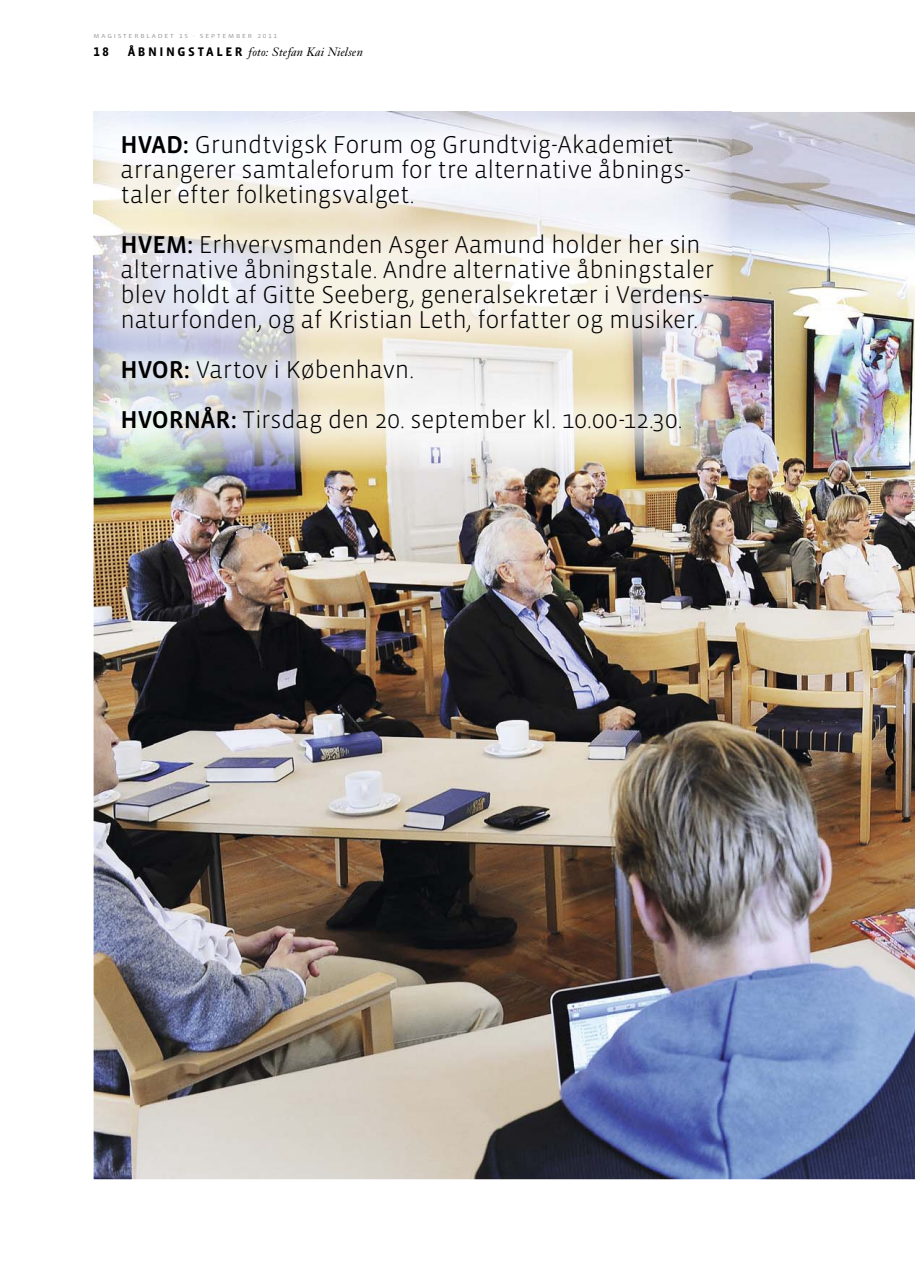
<style>
.page{position:relative;width:915px;height:1263px;background:#fff}
.page>*{position:absolute;margin:0;border:0;box-sizing:border-box;transform-origin:0 0}
.t1{font:300 24.9px/24.9px "Vista Sans OT";letter-spacing:-.01em;color:#000}
.t2{font:700 12.75px "Vista Sans OT";color:#000}
.t3{font:italic 12px "Janson Text";letter-spacing:.01em;color:#000}
.t4{font:6px "Vista Sans OT";letter-spacing:.25em;color:#979898;scale:1.2 1}
.s1{font-family:"Vista Sans OT";font-weight:700;font-style:normal;font-size:12.75px}
.s2{font-weight:500}
</style>
<div class="page">
<img style="left:94px;top:112px;width:820px;height:1067px">
<img style="left:679px;top:464px;width:52px;height:8px">
<img style="left:94px;top:464px;width:585px;height:8px">
<img style="left:93px;top:111px;width:638px;height:353px">
<img style="left:94px;top:112px;width:637px;height:8px">
<p class="t4" style="left:94px;top:33px;width:154px">MAGISTERBLADET 15 · SEPTEMBER 2011</p>
<p class="t2" style="left:94px;top:45px;width:17px">18</p>
<p class="t3" style="left:128px;top:47px;width:237px"><span class="s1">Å B N I N G S TA L E R</span> foto: Stefan Kai Nielsen</p>
<p class="t1" style="left:120px;top:133px;width:571px"><span class="s2">HVAD:</span> Grundtvigsk Forum og Grundtvig-Akademiet arrangerer samtaleforum for tre alternative åbnings&shy;taler efter folketingsvalget.</p>
<p class="t1" style="left:120px;top:233px;width:594px"><span class="s2">HVEM:</span> Erhvervsmanden Asger Aamund holder her sin alternative åbningstale. Andre alternative åbningstaler blev holdt af Gitte Seeberg, generalsekretær i Verdens&shy;naturfonden, og af Kristian Leth, forfatter og musiker.</p>
<p class="t1" style="left:120px;top:345px;width:563px;line-height:49.9px"><span class="s2">HVOR:</span> Vartov i København.<br><span class="s2">HVORNÅR:</span> Tirsdag den 20. september kl. 10.00-12.30.</p>
</div>
